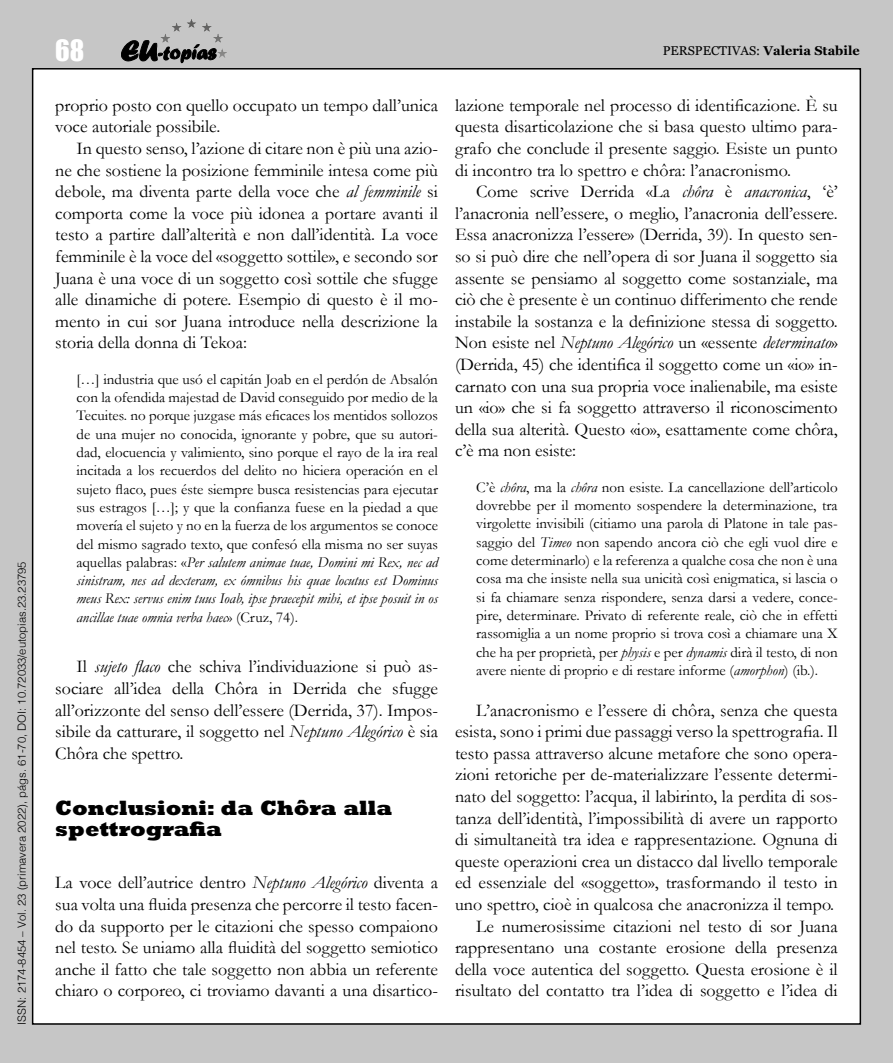
<style>
.page{position:relative;width:893px;height:1063px;background:#c6c6c6}
.page>*{position:absolute;margin:0;border:0;box-sizing:border-box;transform-origin:0 0}
.t1{font:27px "Impact";color:#fff}
.Articulo_epigrafe_2{font:800 21px/21.6px "Rockwell Std";color:#000}
.Articulo_parrafo{font:18px/21.6px "Garamond";color:#000;text-align:justify}
.Articulo_parrafo_1{font:18px/21.6px "Garamond";color:#000;text-align:justify}
.Articulo_citas{font:15px/18.3px "Garamond";color:#000;text-align:justify}
.t2{font:700 12.75px "Georgia";color:#000}
.t3{font:300 11.25px "Helvetica";color:#000}
.s1{font-weight:400}
.s2{font-style:italic}
</style>
<div class="page">
<div style="left:33px;top:69px;width:827px;height:955px;background:#fff"></div>
<svg style="left:121px;top:40px;width:95px;height:23px"></svg>
<hr style="left:161px;top:19px;width:66px;height:1px;background:#585857">
<hr style="left:161px;top:20px;width:66px;height:1px;background:#595958">
<hr style="left:161px;top:21px;width:66px;height:1px;background:#5a5a59">
<hr style="left:161px;top:22px;width:66px;height:1px;background:#5c5c5b">
<hr style="left:161px;top:23px;width:66px;height:1px;background:#5d5d5c">
<hr style="left:161px;top:24px;width:66px;height:1px;background:#5f5f5e">
<hr style="left:161px;top:25px;width:66px;height:1px;background:#60605f">
<hr style="left:161px;top:26px;width:66px;height:1px;background:#626261">
<hr style="left:161px;top:27px;width:66px;height:1px;background:#636362">
<hr style="left:161px;top:28px;width:66px;height:1px;background:#656464">
<hr style="left:161px;top:29px;width:66px;height:1px;background:#666565">
<hr style="left:161px;top:30px;width:66px;height:1px;background:#676766">
<hr style="left:161px;top:31px;width:66px;height:1px;background:#696868">
<hr style="left:161px;top:32px;width:66px;height:1px;background:#6a6969">
<hr style="left:161px;top:33px;width:66px;height:1px;background:#6c6b6b">
<hr style="left:161px;top:34px;width:66px;height:1px;background:#6c6c6c">
<hr style="left:161px;top:35px;width:66px;height:1px;background:#6e6e6d">
<hr style="left:161px;top:36px;width:66px;height:1px;background:#6f6f6e">
<hr style="left:161px;top:37px;width:66px;height:1px;background:#717170">
<hr style="left:161px;top:38px;width:66px;height:1px;background:#727271">
<hr style="left:161px;top:39px;width:66px;height:1px;background:#747473">
<hr style="left:161px;top:40px;width:66px;height:1px;background:#757574">
<hr style="left:161px;top:41px;width:66px;height:1px;background:#767675">
<hr style="left:161px;top:42px;width:66px;height:1px;background:#787877">
<hr style="left:161px;top:43px;width:66px;height:1px;background:#797978">
<hr style="left:161px;top:44px;width:66px;height:1px;background:#7b7b7a">
<hr style="left:161px;top:45px;width:66px;height:1px;background:#7c7c7b">
<hr style="left:161px;top:46px;width:66px;height:1px;background:#7e7d7d">
<hr style="left:161px;top:47px;width:66px;height:1px;background:#7f7e7e">
<hr style="left:161px;top:48px;width:66px;height:1px;background:#818080">
<hr style="left:161px;top:49px;width:66px;height:1px;background:#828181">
<hr style="left:161px;top:50px;width:66px;height:1px;background:#828282">
<hr style="left:161px;top:51px;width:66px;height:1px;background:#848483">
<hr style="left:161px;top:52px;width:66px;height:1px;background:#858584">
<hr style="left:161px;top:53px;width:66px;height:1px;background:#878786">
<hr style="left:161px;top:54px;width:66px;height:1px;background:#888887">
<hr style="left:161px;top:55px;width:66px;height:1px;background:#898989">
<hr style="left:161px;top:56px;width:66px;height:1px;background:#8a8a8a">
<hr style="left:161px;top:57px;width:66px;height:1px;background:#8c8c8b">
<p class="t3" style="left:12px;top:1025px;width:465px;rotate:-90deg">ISSN: 2174-8454 – Vol. 23 (primavera 2022), págs. 61-70, DOI: 10.72033/eutopias.23.23795</p>
<h1 class="t1" style="left:55px;top:29px;width:31px">68</h1>
<p class="t2" style="left:663px;top:41px;width:198px"><span class="s1">PERSPECTIVAS:</span> Valeria Stabile</p>
<p class="Articulo_parrafo" style="left:55px;top:94px;width:384px">proprio posto con quello occupato un tempo dall’unica voce autoriale possibile.</p>
<p class="Articulo_parrafo" style="left:55px;top:137px;width:384px;text-indent:21px">In questo senso, l’azione di citare non è più una azio&shy;ne che sostiene la posizione femminile intesa come più debole, ma diventa parte della voce che <span class="s2">al femminile</span> si comporta come la voce più idonea a portare avanti il testo a partire dall’alterità e non dall’identità. La voce femminile è la voce del «soggetto sottile», e secondo sor Juana è una voce di un soggetto così sottile che sfugge alle dinamiche di potere. Esempio di questo è il mo&shy;mento in cui sor Juana introduce nella descrizione la storia della donna di Tekoa:</p>
<p class="Articulo_citas" style="left:77px;top:370px;width:363px">[…] industria que usó el capitán Joab en el perdón de Absalón con la ofendida majestad de David conseguido por medio de la Tecuites. no porque juzgase más eficaces los mentidos sollozos de una mujer no conocida, ignorante y pobre, que su autori&shy;dad, elocuencia y valimiento, sino porque el rayo de la ira real incitada a los recuerdos del delito no hiciera operación en el sujeto flaco, pues éste siempre busca resistencias para ejecutar sus estragos […]; y que la confianza fuese en la piedad a que movería el sujeto y no en la fuerza de los argumentos se conoce del mismo sagrado texto, que confesó ella misma no ser suyas aquellas palabras: «<span class="s2">Per salutem animae tuae, Domini mi Rex, nec ad sinistram, nes ad dexteram, ex ómnibus his quae locutus est Dominus meus Rex: servus enim tuus Ioab, ipse praecepit mihi, et ipse posuit in os ancillae tuae omnia verba haec</span>» (Cruz, 74).</p>
<p class="Articulo_parrafo" style="left:55px;top:656px;width:384px;text-indent:21px">Il <span class="s2">sujeto flaco</span> che schiva l’individuazione si può as&shy;sociare all’idea della Chôra in Derrida che sfugge all’orizzonte del senso dell’essere (Derrida, 37). Impos&shy;sibile da catturare, il soggetto nel <span class="s2">Neptuno Alegórico</span> è sia Chôra che spettro.</p>
<p class="Articulo_epigrafe_2" style="left:55px;top:796px;width:338px">Conclusioni: da Chôra alla spettrografia</p>
<p class="Articulo_parrafo_1" style="left:55px;top:872px;width:384px">La voce dell’autrice dentro <span class="s2">Neptuno Alegórico</span> diventa a sua volta una fluida presenza che percorre il testo facen&shy;do da supporto per le citazioni che spesso compaiono nel testo. Se uniamo alla fluidità del soggetto semiotico anche il fatto che tale soggetto non abbia un referente chiaro o corporeo, ci troviamo davanti a una disartico-</p>
<p class="Articulo_parrafo_1" style="left:455px;top:94px;width:384px">lazione temporale nel processo di identificazione. È su questa disarticolazione che si basa questo ultimo para&shy;grafo che conclude il presente saggio. Esiste un punto di incontro tra lo spettro e chôra: l’anacronismo.</p>
<p class="Articulo_parrafo" style="left:455px;top:180px;width:384px;text-indent:21px">Come scrive Derrida «La <span class="s2">chôra</span> è <span class="s2">anacronica</span>, ‘è’ l’anacronia nell’essere, o meglio, l’anacronia dell’essere.<br>Essa anacronizza l’essere» (Derrida, 39). In questo sen&shy;so si può dire che nell’opera di sor Juana il soggetto sia assente se pensiamo al soggetto come sostanziale, ma ciò che è presente è un continuo differimento che rende instabile la sostanza e la definizione stessa di soggetto.<br>Non esiste nel <span class="s2">Neptuno Alegórico</span> un «essente <span class="s2">determinato</span>» (Derrida, 45) che identifica il soggetto come un «io» in&shy;carnato con una sua propria voce inalienabile, ma esiste un «io» che si fa soggetto attraverso il riconoscimento della sua alterità. Questo «io», esattamente come chôra, c’è ma non esiste:</p>
<p class="Articulo_citas" style="left:476px;top:478px;width:363px">C’è <span class="s2">chôra</span>, ma la <span class="s2">chôra</span> non esiste. La cancellazione dell’articolo dovrebbe per il momento sospendere la determinazione, tra virgolette invisibili (citiamo una parola di Platone in tale pas&shy;saggio del <span class="s2">Timeo</span> non sapendo ancora ciò che egli vuol dire e come determinarlo) e la referenza a qualche cosa che non è una cosa ma che insiste nella sua unicità così enigmatica, si lascia o si fa chiamare senza rispondere, senza darsi a vedere, conce&shy;pire, determinare. Privato di referente reale, ciò che in effetti rassomiglia a un nome proprio si trova così a chiamare una X che ha per proprietà, per <span class="s2">physis</span> e per <span class="s2">dynamis</span> dirà il testo, di non avere niente di proprio e di restare informe (<span class="s2">amorphon</span>) (ib.).</p>
<p class="Articulo_parrafo" style="left:455px;top:699px;width:384px;text-indent:21px">L’anacronismo e l’essere di chôra, senza che questa esista, sono i primi due passaggi verso la spettrografia. Il testo passa attraverso alcune metafore che sono opera&shy;zioni retoriche per de-materializzare l’essente determi&shy;nato del soggetto: l’acqua, il labirinto, la perdita di sos&shy;tanza dell’identità, l’impossibilità di avere un rapporto di simultaneità tra idea e rappresentazione. Ognuna di queste operazioni crea un distacco dal livello temporale ed essenziale del «soggetto», trasformando il testo in uno spettro, cioè in qualcosa che anacronizza il tempo.</p>
<p class="Articulo_parrafo" style="left:455px;top:915px;width:384px;text-indent:21px">Le numerosissime citazioni nel testo di sor Juana rappresentano una costante erosione della presenza della voce autentica del soggetto. Questa erosione è il risultato del contatto tra l’idea di soggetto e l’idea di</p>
</div>
